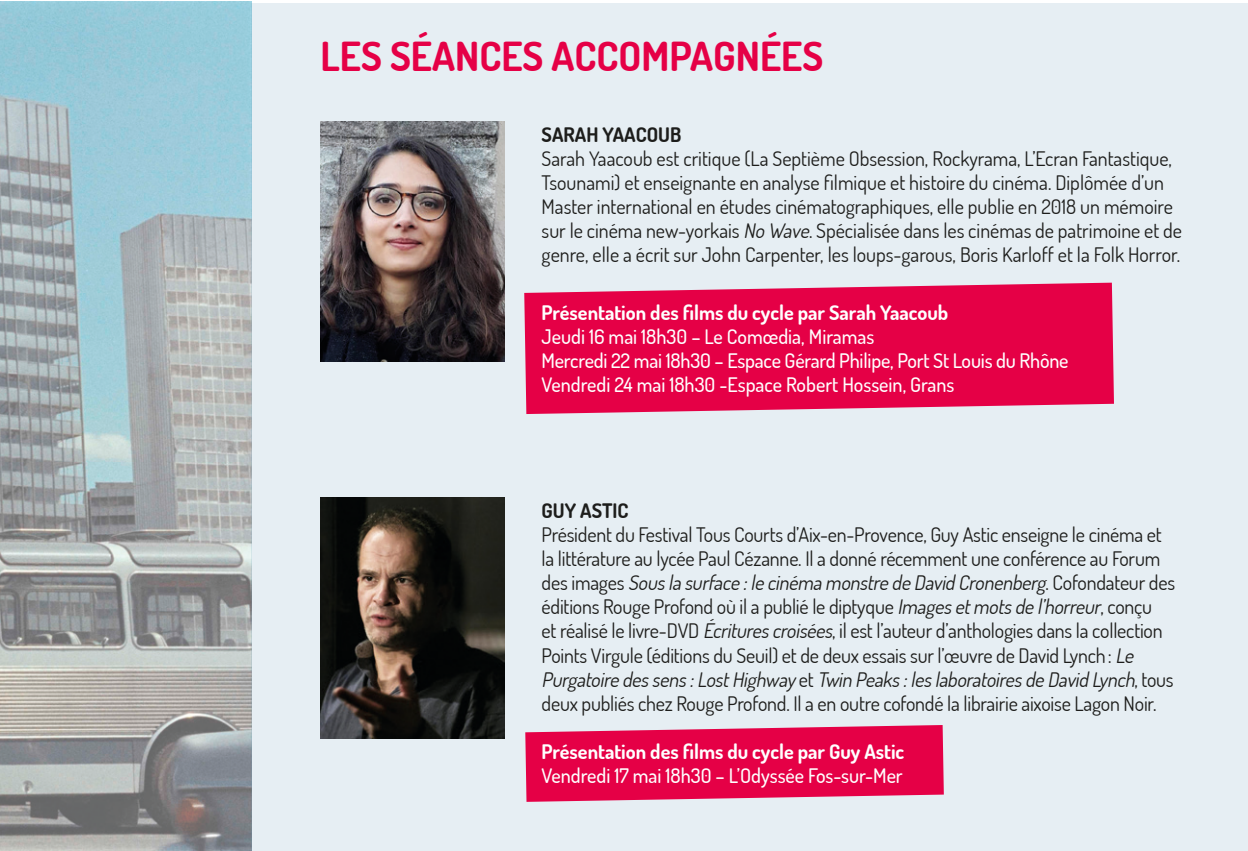
<style>
.page{position:relative;width:1248px;height:851px;background:#fff}
.page>*{position:absolute;margin:0;border:0;box-sizing:border-box;transform-origin:0 0}
._1_Titre{font:700 40px "Dosis";color:#e50046}
._4_Txt{font:20px/24px "Dosis";letter-spacing:-.01em;color:#1d1d1b}
._5_Citation{font:500 20px "Dosis";color:#fff}
._5_Citation-2{font:700 20px "Dosis";color:#fff}
._4_Txt-2{font:700 20px "Dosis";color:#1d1d1b}
.s1{font-weight:700}
.s2{font-style:italic}
</style>
<div class="page">
<img style="left:0;top:1px;width:251px;height:849px">
<div style="left:251px;top:3px;width:996px;height:847px;background:#e6eef3"></div>
<svg style="left:524px;top:282px;width:589px;height:132px;background:#e51958"></svg>
<svg style="left:525px;top:725px;width:418px;height:76px;background:#e51455"></svg>
<img style="left:320px;top:497px;width:184px;height:241px">
<img style="left:320px;top:121px;width:184px;height:241px">
<p class="_1_Titre" style="left:320px;top:29px;width:504px">LES SÉANCES ACCOMPAGNÉES</p>
<p class="_4_Txt" style="left:541px;top:122px;width:641px"><span class="s1">SARAH YAACOUB<br></span>Sarah Yaacoub est critique (La Septième Obsession, Rockyrama, L’Ecran Fantastique, Tsounami) et enseignante en analyse filmique et histoire du cinéma. Diplômée d’un Master international en études cinématographiques, elle publie en 2018 un mémoire sur le cinéma new-yorkais <span class="s2">No Wave</span>. Spécialisée dans les cinémas de patrimoine et de genre, elle a écrit sur John Carpenter, les loups-garous, Boris Karloff et la Folk Horror.</p>
<p class="_5_Citation-2" style="left:541px;top:299px;width:408px">Présentation des films du cycle par Sarah Yaacoub</p>
<p class="_5_Citation" style="left:541px;top:323px;width:334px">Jeudi 16 mai 18h30 – Le Comœdia, Miramas</p>
<p class="_5_Citation" style="left:541px;top:347px;width:528px">Mercredi 22 mai 18h30 – Espace Gérard Philipe, Port St Louis du Rhône</p>
<p class="_5_Citation" style="left:541px;top:371px;width:414px">Vendredi 24 mai 18h30 -Espace Robert Hossein, Grans</p>
<p class="_4_Txt-2" style="left:541px;top:497px;width:88px">GUY ASTIC</p>
<p class="_4_Txt" style="left:541px;top:522px;width:635px">Président du Festival Tous Courts d’Aix-en-Provence, Guy Astic enseigne le cinéma et la littérature au lycée Paul Cézanne. Il a donné récemment une conférence au Forum<br>d e s i m a g e s <span class="s2">Souslasurface :le cinémamonstre de David Cronenberg</span>. C o fo n d a t e u r d e s éditions Rouge Profond où il a publié le diptyque <span class="s2">Imagesetmotsde l’horreur</span>, conçu<br>et réalisé le livre-DVD <span class="s2">Écriturescroisées</span>, il est l’auteur d’anthologies dans la collection Points Virgule (éditions du Seuil) et de deux essais sur l’œuvre de David Lynch: <span class="s2">Le Purgatoire dessens:LostHighway</span>e t <span class="s2">Twin Peaks:leslaboratoiresde David Lynch</span>, t o u s deux publiés chez Rouge Profond. Il a en outre cofondé la librairie aixoise Lagon Noir.</p>
<p class="_5_Citation-2" style="left:541px;top:738px;width:364px">Présentation des films du cycle par Guy Astic</p>
<p class="_5_Citation" style="left:541px;top:762px;width:362px">Vendredi 17 mai 18h30 – L’Odyssée Fos-sur-Mer</p>
</div>
